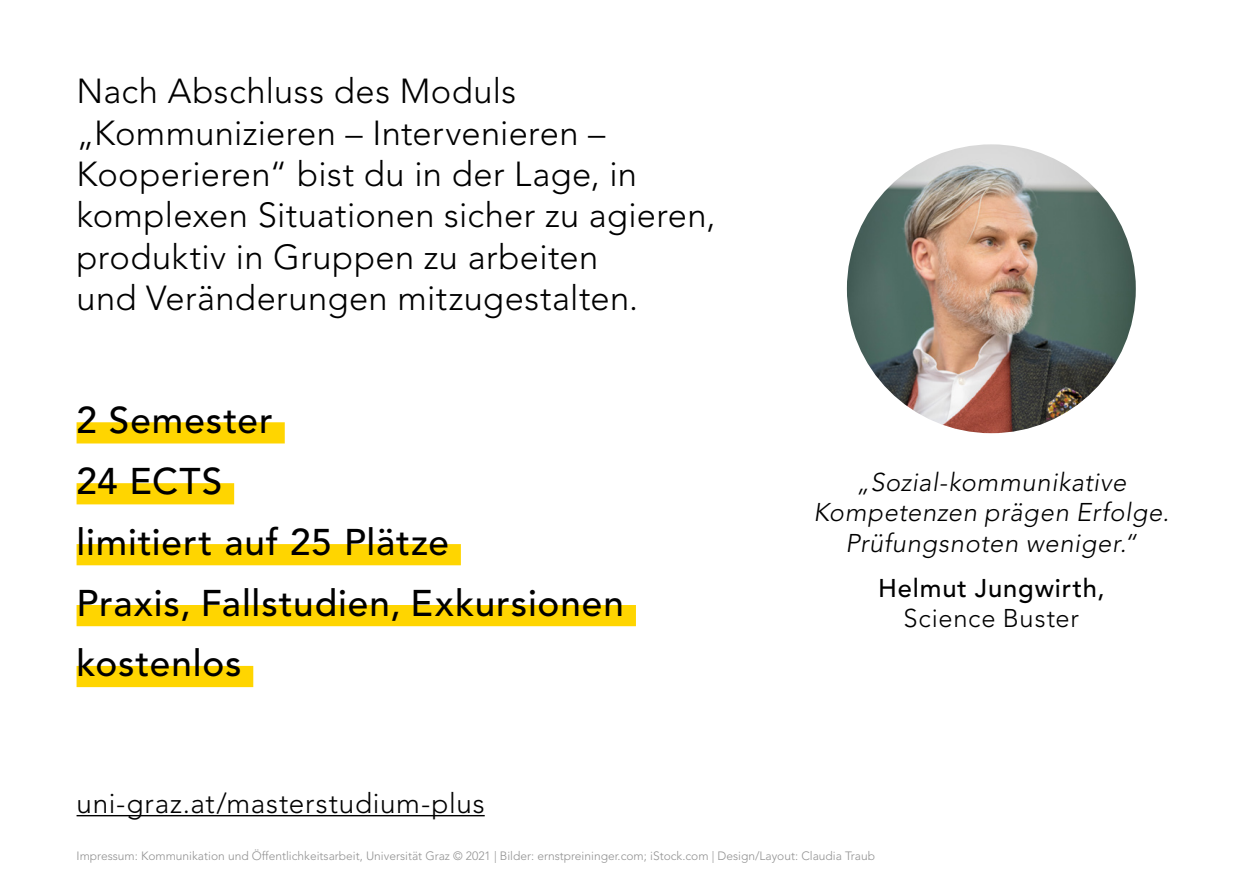
<style>
.page{position:relative;width:1259px;height:893px;background:#fff}
.page>*{position:absolute;margin:0;border:0;box-sizing:border-box;transform-origin:0 0}
.t1{font:500 36.9px/60.9px "Avenir LT Std";letter-spacing:.025em;color:#000}
.t2{font:300 34.5px/41.4px "Avenir LT Std";letter-spacing:.01em;color:#000}
.t3{font:300 27.9px "Avenir LT Std";letter-spacing:.025em;color:#000}
.t4{font:italic 300 25.5px/30.6px "Avenir LT Std";letter-spacing:.025em;color:#000;text-align:center}
.t5{font:500 25.5px "Avenir LT Std";letter-spacing:.035em;color:#000}
.t6{font:300 25.5px "Avenir LT Std";letter-spacing:.03em;color:#000}
.t7{font:300 12px "Avenir LT Std";color:#929292}
</style>
<div class="page">
<img style="left:847px;top:144px;width:288px;height:289px;border-radius:144px">
<div style="left:77px;top:422px;width:208px;height:21px;background:#ffd500"></div>
<div style="left:77px;top:483px;width:157px;height:21px;background:#ffd500"></div>
<div style="left:77px;top:544px;width:384px;height:21px;background:#ffd500"></div>
<div style="left:77px;top:605px;width:559px;height:21px;background:#ffd500"></div>
<div style="left:77px;top:666px;width:176px;height:21px;background:#ffd500"></div>
<hr style="left:77px;top:815px;width:408px;height:1px;background:#000">
<p class="t2" style="left:77px;top:71px;width:640px">Nach Abschluss des Moduls „Kommunizieren – Intervenieren – Kooperieren“ bist du in der Lage, in komplexen Situationen sicher zu agieren, produktiv in Gruppen zu arbeiten<br>und Veränderungen mitzugestalten.</p>
<p class="t1" style="left:77px;top:391px;width:549px">2 Semester<br>24 ECTS<br>limitiert auf 25 Plätze<br>Praxis, Fallstudien, Exkursionen kostenlos</p>
<p class="t3" style="left:77px;top:787px;width:410px">uni-graz.at/masterstudium-plus</p>
<p class="t4" style="left:813px;top:467px;width:357px">„Sozial-kommunikative<br>Kompetenzen prägen Erfolge.<br>Prüfungsnoten weniger.“</p>
<p class="t5" style="left:878px;top:573px;width:228px">Helmut Jungwirth,</p>
<p class="t6" style="left:903px;top:604px;width:177px">Science Buster</p>
<p class="t7" style="left:77px;top:848px;width:800px">Impressum: Kommunikation und Öffentlichkeitsarbeit, Universität Graz © 2021 | Bilder: ernstpreininger.com; iStock.com | Design/Layout: Claudia Traub</p>
</div>
